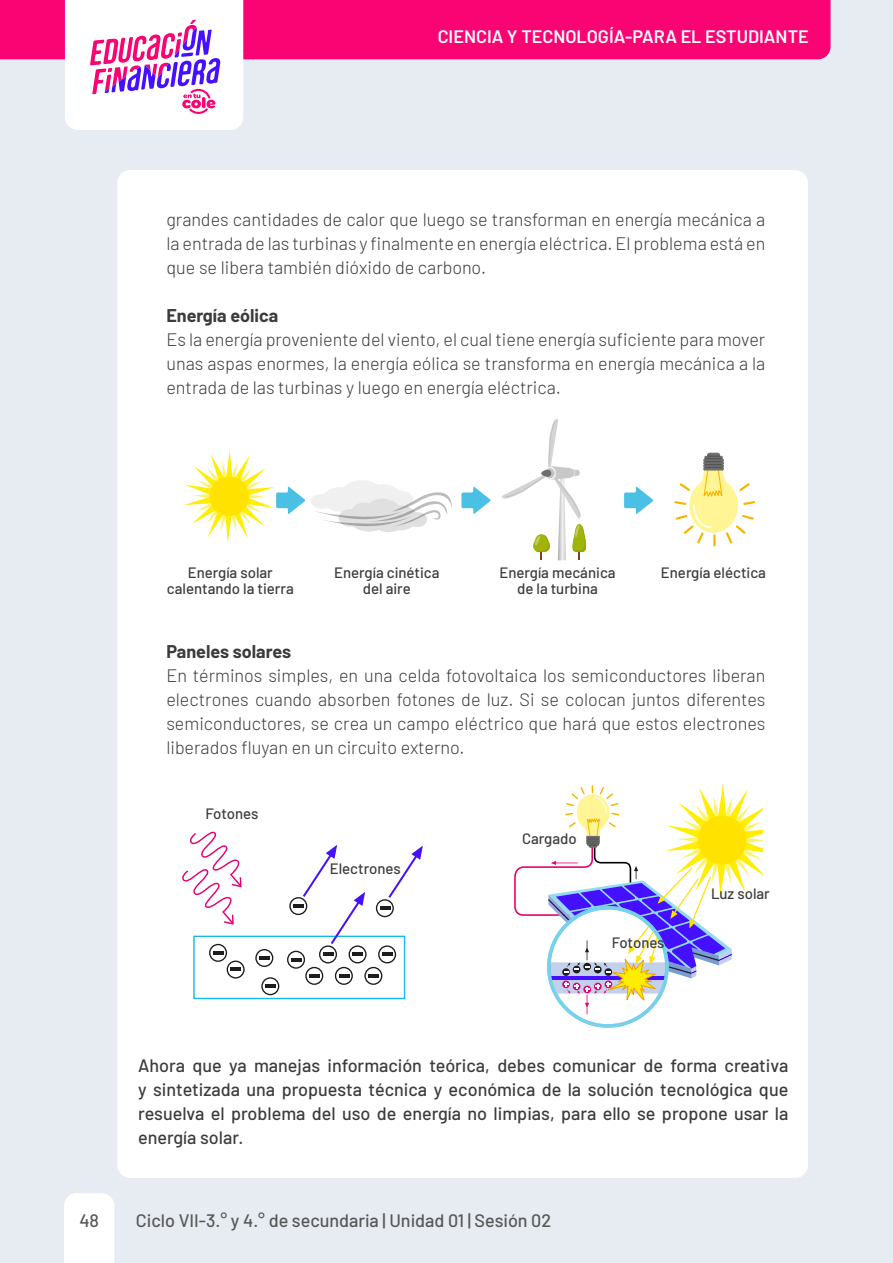
<style>
.page{position:relative;width:893px;height:1263px;background:#e6ecf2}
.page>*{position:absolute;margin:0;border:0;box-sizing:border-box;transform-origin:0 0}
.t1{font:300 18px/24px "Barlow";color:#3a3b3b;text-align:justify}
.t2{font:500 18px/24px "Barlow";color:#3c3c3b;text-align:justify}
.t3{font:500 18px "Barlow";color:#575756}
.t4{font:600 18px "Barlow";color:#fff}
.t5{font:700 18px "Barlow";color:#3a3b3b}
.t6{font:500 16.35px "Barlow";color:#1d1d1b}
.t7{font:500 15px/15.8px "Barlow";color:#3c3c3b;text-align:center}
.t8{font:500 12.45px "Barlow";color:#1d1d1b}
.s1{font-family:"Myriad Pro";font-weight:400}
</style>
<div class="page">
<div style="left:0;top:0;width:831px;height:59px;background:#fa0373"></div>
<svg style="left:65px;top:0;width:178px;height:130px"></svg>
<div style="left:64px;top:1193px;width:50px;height:70px;background:#fff"></div>
<div style="left:117px;top:170px;width:691px;height:1008px;background:#fff;border-radius:13px"></div>
<svg style="left:502px;top:419px;width:85px;height:141px"></svg>
<svg style="left:311px;top:480px;width:141px;height:52px"></svg>
<svg style="left:674px;top:453px;width:81px;height:92px"></svg>
<svg style="left:184px;top:450px;width:121px;height:93px"></svg>
<svg style="left:461px;top:486px;width:30px;height:28px"></svg>
<svg style="left:624px;top:486px;width:29px;height:28px"></svg>
<svg style="left:549px;top:908px;width:118px;height:118px"></svg>
<svg style="left:514px;top:783px;width:248px;height:231px"></svg>
<div style="left:193px;top:936px;width:212px;height:63px;border:1px solid #14bae9"></div>
<div style="left:209px;top:944px;width:18px;height:18px;border:1px solid #1d1d1b;border-radius:50%"></div>
<svg style="left:213px;top:951px;width:10px;height:3px"></svg>
<div style="left:227px;top:960px;width:18px;height:18px;border:1px solid #1d1d1b;border-radius:50%"></div>
<svg style="left:231px;top:968px;width:10px;height:3px"></svg>
<div style="left:255px;top:949px;width:18px;height:18px;border:1px solid #1d1d1b;border-radius:50%"></div>
<hr style="left:259px;top:956px;width:11px;height:4px;background:#1d1d1b">
<div style="left:261px;top:977px;width:18px;height:18px;border:1px solid #1d1d1b;border-radius:50%"></div>
<hr style="left:265px;top:984px;width:11px;height:4px;background:#1d1d1b">
<div style="left:287px;top:951px;width:18px;height:18px;border:1px solid #1d1d1b;border-radius:50%"></div>
<svg style="left:291px;top:958px;width:10px;height:3px"></svg>
<div style="left:305px;top:967px;width:18px;height:18px;border:1px solid #1d1d1b;border-radius:50%"></div>
<svg style="left:309px;top:974px;width:11px;height:3px"></svg>
<div style="left:319px;top:945px;width:18px;height:18px;border:1px solid #1d1d1b;border-radius:50%"></div>
<hr style="left:323px;top:952px;width:10px;height:4px;background:#1d1d1b">
<div style="left:335px;top:967px;width:18px;height:18px;border:1px solid #1d1d1b;border-radius:50%"></div>
<svg style="left:339px;top:974px;width:10px;height:3px"></svg>
<div style="left:349px;top:945px;width:18px;height:18px;border:1px solid #1d1d1b;border-radius:50%"></div>
<hr style="left:352px;top:952px;width:11px;height:4px;background:#1d1d1b">
<div style="left:364px;top:967px;width:18px;height:18px;border:1px solid #1d1d1b;border-radius:50%"></div>
<svg style="left:368px;top:974px;width:11px;height:3px"></svg>
<div style="left:378px;top:945px;width:18px;height:18px;border:1px solid #1d1d1b;border-radius:50%"></div>
<hr style="left:382px;top:952px;width:10px;height:4px;background:#1d1d1b">
<div style="left:376px;top:899px;width:18px;height:18px;border:1px solid #1d1d1b;border-radius:50%"></div>
<hr style="left:380px;top:906px;width:10px;height:4px;background:#1d1d1b">
<div style="left:289px;top:897px;width:18px;height:18px;border:1px solid #1d1d1b;border-radius:50%"></div>
<hr style="left:293px;top:904px;width:11px;height:4px;background:#1d1d1b">
<svg style="left:303px;top:845px;width:62px;height:99px"></svg>
<svg style="left:388px;top:846px;width:35px;height:52px"></svg>
<svg style="left:182px;top:831px;width:60px;height:94px"></svg>
<p class="t4" style="left:438px;top:23px;width:373px">CIENCIA Y TECNOLOGÍA-PARA EL ESTUDIANTE</p>
<p class="t1" style="left:166px;top:207px;width:600px">grandes cantidades de calor que luego se transforman en energía mecánica a la entrada de las turbinas y finalmente en energía eléctrica. El problema está en que se libera también dióxido de carbono.</p>
<p class="t5" style="left:166px;top:303px;width:113px">Energía eólica</p>
<p class="t1" style="left:166px;top:327px;width:600px">Es la energía proveniente del viento, el cual tiene energía suficiente para mover unas aspas enormes, la energía eólica se transforma en energía mecánica a la entrada de las turbinas y luego en energía eléctrica.</p>
<p class="t6" style="left:223px;top:251px;width:17px">O<span class="s1">2</span></p>
<p class="t8" style="left:420px;top:256px;width:13px">O<span class="s1">2</span></p>
<p class="t7" style="left:167px;top:563px;width:128px">Energía solar calentando la tierra</p>
<p class="t7" style="left:334px;top:563px;width:107px">Energía cinética del aire</p>
<p class="t7" style="left:499px;top:563px;width:118px">Energía mecánica de la turbina</p>
<p class="t7" style="left:661px;top:563px;width:107px">Energía eléctica</p>
<p class="t5" style="left:166px;top:639px;width:126px">Paneles solares</p>
<p class="t1" style="left:166px;top:663px;width:600px">En términos simples, en una celda fotovoltaica los semiconductores liberan electrones cuando absorben fotones de luz. Si se colocan juntos diferentes semiconductores, se crea un campo eléctrico que hará que estos electrones liberados fluyan en un circuito externo.</p>
<p class="t7" style="left:205px;top:804px;width:54px">Fotones</p>
<p class="t7" style="left:330px;top:860px;width:72px">Electrones</p>
<p class="t7" style="left:522px;top:829px;width:56px">Cargado</p>
<p class="t7" style="left:612px;top:934px;width:54px">Fotones</p>
<p class="t7" style="left:711px;top:885px;width:60px">Luz solar</p>
<p class="t3" style="left:79px;top:1207px;width:21px">48</p>
<p class="t2" style="left:138px;top:1052px;width:652px">Ahora que ya manejas información teórica, debes comunicar de forma creativa y sintetizada una propuesta técnica y económica de la solución tecnológica que resuelva el problema del uso de energía no limpias, para ello se propone usar la energía solar.</p>
<p class="t3" style="left:136px;top:1207px;width:417px">Ciclo VII-3.° y 4.° de secundaria | Unidad 01 | Sesión 02</p>
</div>
